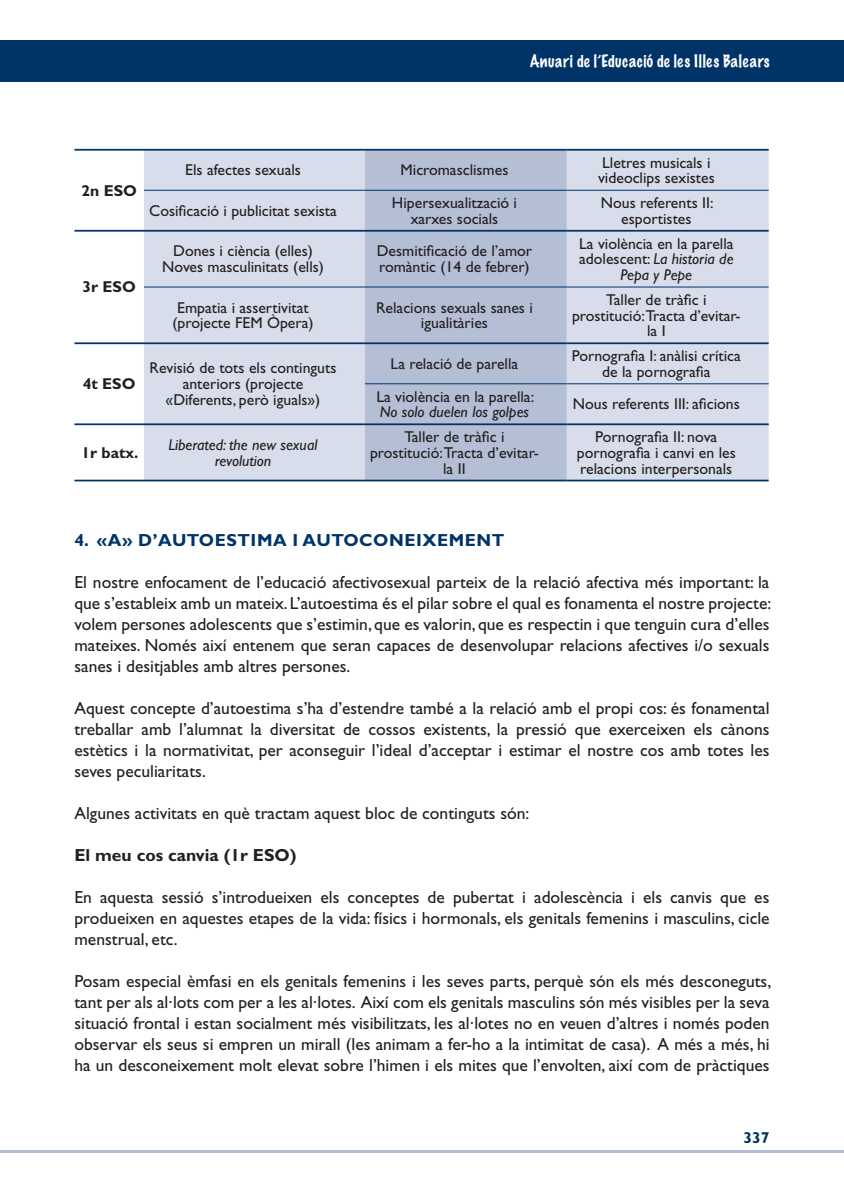
<style>
.page{position:relative;width:844px;height:1191px;background:#fff}
.page>*{position:absolute;margin:0;border:0;box-sizing:border-box;transform-origin:0 0}
.t1{font:17.5px/21px "Gill Sans Std";color:#231f20;text-align:justify}
.t2{font:700 17.5px "Gill Sans Std";letter-spacing:.03em;color:#003367}
.t3{font:700 17.5px "Gill Sans Std";color:#231f20}
.t4{font:15.75px/15.8px "Gill Sans Std";color:#231f20;text-align:center}
.t5{font:italic 15.75px/15.8px "Gill Sans Std";color:#231f20;text-align:center}
.t6{font:100 15.75px "Marker Felt";letter-spacing:.03em;color:#fff}
.t7{font:700 15.75px "Gill Sans Std";color:#231f20}
.t8{font:700 15.75px "Gill Sans Std";color:#003367}
.s1{font-style:italic}
</style>
<div class="page">
<div style="left:0;top:40px;width:843px;height:42px;background:#003367"></div>
<hr style="left:0;top:1150px;width:843px;height:2px;background:#b4bed5">
<div style="left:144px;top:151px;width:624px;height:329px;background:#d7ddea"></div>
<div style="left:365px;top:151px;width:201px;height:329px;background:#b4bed5"></div>
<hr style="left:144px;top:190px;width:221px;height:1px;background:#003367">
<hr style="left:365px;top:190px;width:201px;height:1px;background:#003367">
<hr style="left:566px;top:190px;width:202px;height:1px;background:#003367">
<hr style="left:144px;top:286px;width:221px;height:1px;background:#003367">
<hr style="left:365px;top:286px;width:201px;height:1px;background:#003367">
<hr style="left:566px;top:286px;width:202px;height:1px;background:#003367">
<hr style="left:365px;top:383px;width:201px;height:1px;background:#003367">
<hr style="left:566px;top:383px;width:202px;height:1px;background:#003367">
<hr style="left:74px;top:149px;width:70px;height:2px;background:#003367">
<hr style="left:144px;top:149px;width:221px;height:2px;background:#003367">
<hr style="left:365px;top:149px;width:201px;height:2px;background:#003367">
<hr style="left:566px;top:149px;width:202px;height:2px;background:#003367">
<hr style="left:74px;top:230px;width:70px;height:2px;background:#003367">
<hr style="left:144px;top:230px;width:221px;height:2px;background:#003367">
<hr style="left:365px;top:230px;width:201px;height:2px;background:#003367">
<hr style="left:566px;top:230px;width:202px;height:2px;background:#003367">
<hr style="left:74px;top:342px;width:70px;height:2px;background:#003367">
<hr style="left:144px;top:342px;width:221px;height:2px;background:#003367">
<hr style="left:365px;top:342px;width:201px;height:2px;background:#003367">
<hr style="left:566px;top:342px;width:202px;height:2px;background:#003367">
<hr style="left:74px;top:423px;width:70px;height:2px;background:#003367">
<hr style="left:144px;top:423px;width:221px;height:2px;background:#003367">
<hr style="left:365px;top:423px;width:201px;height:2px;background:#003367">
<hr style="left:566px;top:423px;width:202px;height:2px;background:#003367">
<hr style="left:74px;top:480px;width:70px;height:1px;background:#003367">
<hr style="left:144px;top:480px;width:221px;height:1px;background:#003367">
<hr style="left:365px;top:480px;width:201px;height:1px;background:#003367">
<hr style="left:566px;top:480px;width:202px;height:1px;background:#003367">
<p class="t6" style="left:529px;top:49px;width:241px">Anuari de l’Educació de les Illes Balears</p>
<p class="t7" style="left:81px;top:181px;width:57px">2n ESO</p>
<p class="t7" style="left:82px;top:278px;width:55px">3r ESO</p>
<p class="t7" style="left:83px;top:374px;width:54px">4t ESO</p>
<p class="t4" style="left:185px;top:162px;width:117px">Els afectes sexuals</p>
<p class="t4" style="left:400px;top:162px;width:109px">Micromasclismes</p>
<p class="t4" style="left:598px;top:154px;width:118px;text-align:left">Lletres musicals i videoclips sexistes</p>
<p class="t4" style="left:149px;top:203px;width:189px">Cosificació i publicitat sexista</p>
<p class="t4" style="left:392px;top:195px;width:126px">Hipersexualització i xarxes socials</p>
<p class="t4" style="left:600px;top:195px;width:114px">Nous referents II: esportistes</p>
<p class="t4" style="left:162px;top:243px;width:163px">Dones i ciència (elles)<br>Noves masculinitats (ells)</p>
<p class="t4" style="left:376px;top:243px;width:157px;text-align:left">Desmitificació de l’amor romàntic (14 de febrer)</p>
<p class="t4" style="left:579px;top:235px;width:156px">La violència en la parella adolescent: <span class="s1">La historia de<br>Pepa y Pepe</span></p>
<p class="t4" style="left:172px;top:299px;width:142px">Empatia i assertivitat (projecte FEM Òpera)</p>
<p class="t4" style="left:376px;top:299px;width:158px">Relacions sexuals sanes i igualitàries</p>
<p class="t4" style="left:572px;top:292px;width:170px">Taller de tràfic i prostitució:Tracta d’evitar&shy;la I</p>
<p class="t4" style="left:149px;top:360px;width:188px">Revisió de tots els continguts anteriors (projecte «Diferents, però iguals»)</p>
<p class="t4" style="left:390px;top:356px;width:129px">La relació de parella</p>
<p class="t4" style="left:571px;top:348px;width:171px">Pornografia I: anàlisi crítica de la pornografia</p>
<p class="t4" style="left:376px;top:388px;width:159px">La violència en la parella:</p>
<p class="t5" style="left:379px;top:404px;width:151px">No solo duelen los golpes</p>
<p class="t4" style="left:572px;top:396px;width:168px">Nous referents III: aficions</p>
<p class="t7" style="left:81px;top:443px;width:59px">1r batx.</p>
<p class="t5" style="left:168px;top:437px;width:150px">Liberated: the new sexual revolution</p>
<p class="t4" style="left:370px;top:429px;width:170px">Taller de tràfic i prostitució:Tracta d’evitar&shy;la II</p>
<p class="t4" style="left:576px;top:429px;width:160px">Pornografia II: nova pornografia i canvi en les relacions interpersonals</p>
<p class="t2" style="left:74px;top:530px;width:431px">4. «A» D’AUTOESTIMA I AUTOCONEIXEMENT</p>
<p class="t1" style="left:74px;top:572px;width:698px">El nostre enfocament de l’educació afectivosexual parteix de la relació afectiva més important: la que s’estableix amb un mateix. L’autoestima és el pilar sobre el qual es fonamenta el nostre projecte: volem persones adolescents que s’estimin, que es valorin, que es respectin i que tenguin cura d’elles mateixes. Només així entenem que seran capaces de desenvolupar relacions afectives i/o sexuals sanes i desitjables amb altres persones.</p>
<p class="t1" style="left:74px;top:698px;width:696px">Aquest concepte d’autoestima s’ha d’estendre també a la relació amb el propi cos: és fonamental treballar amb l’alumnat la diversitat de cossos existents, la pressió que exerceixen els cànons estètics i la normativitat, per aconseguir l’ideal d’acceptar i estimar el nostre cos amb totes les seves peculiaritats.</p>
<p class="t1" style="left:74px;top:803px;width:456px">Algunes activitats en què tractam aquest bloc de continguts són:</p>
<p class="t3" style="left:74px;top:845px;width:224px">El meu cos canvia (1r ESO)</p>
<p class="t1" style="left:74px;top:887px;width:696px">En aquesta sessió s’introdueixen els conceptes de pubertat i adolescència i els canvis que es produeixen en aquestes etapes de la vida: físics i hormonals, els genitals femenins i masculins, cicle menstrual, etc.</p>
<p class="t1" style="left:74px;top:971px;width:698px">Posam especial èmfasi en els genitals femenins i les seves parts, perquè són els més desconeguts, tant per als al·lots com per a les al·lotes. Així com els genitals masculins són més visibles per la seva situació frontal i estan socialment més visibilitzats, les al·lotes no en veuen d’altres i només poden observar els seus si empren un mirall (les animam a fer-ho a la intimitat de casa). A més a més, hi ha un desconeixement molt elevat sobre l’himen i els mites que l’envolten, així com de pràctiques</p>
<p class="t8" style="left:743px;top:1128px;width:28px">337</p>
</div>
